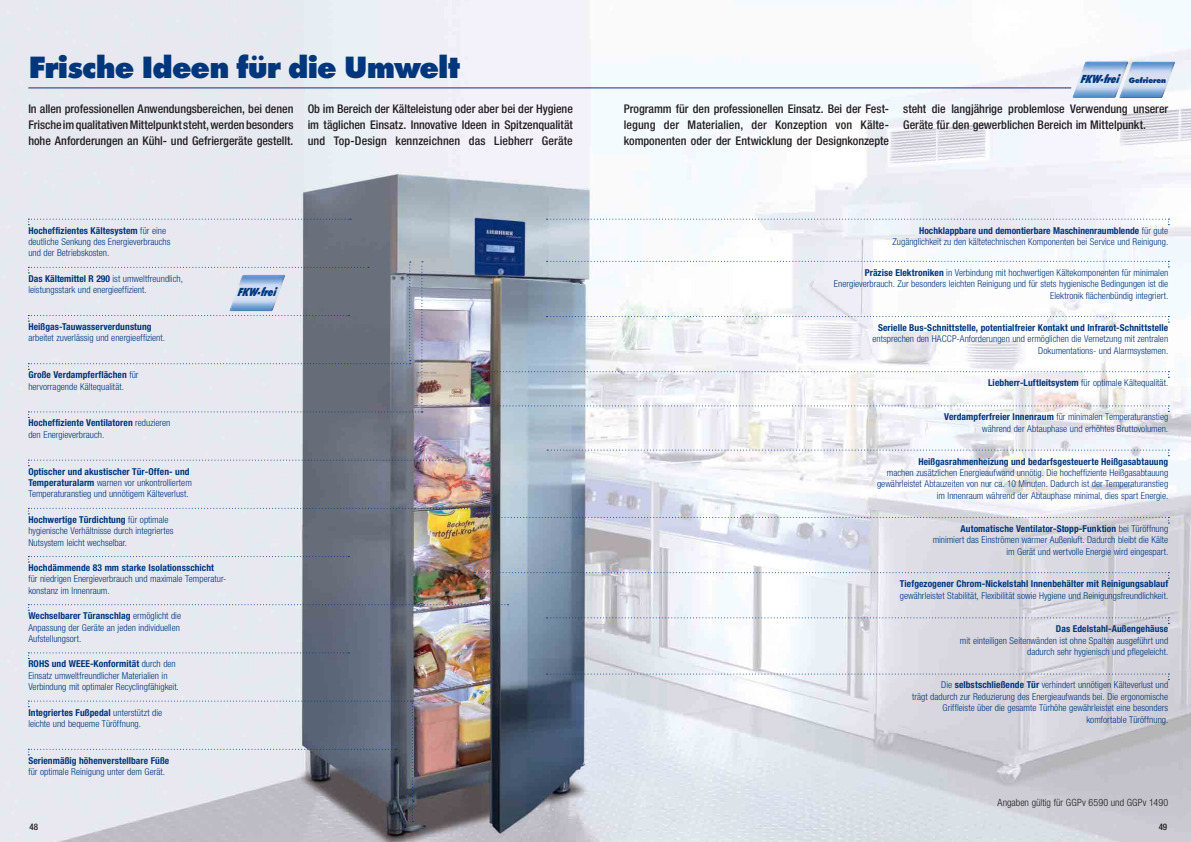
<style>
.page{position:relative;width:1191px;height:842px;background:#fff}
.page>*{position:absolute;margin:0;border:0;box-sizing:border-box;transform-origin:0 0}
.t1{font:700 expanded 32px "Futura";letter-spacing:-.03em;color:#00377c}
.t2{font:italic 700 expanded 12.1px "Futura";color:#00377c;scale:.74 1}
.t3{font:500 condensed 12px/16px "Helvetica Neue LTW1 G";color:#231f20;text-align:justify}
.t4{font:300 condensed 10px "Helvetica Neue LTW1 G";color:#231f20}
.t5{font:300 condensed 9.5px/11.4px "Helvetica Neue LTW1 G";color:#00377c}
.t6{font:700 condensed 9.5px "Helvetica Neue LTW1 G";letter-spacing:.01em;color:#00377c}
.t7{font:500 condensed 9px "Helvetica Neue LTW1 G";color:#231f20}
.t8{font:italic 700 expanded 8px "Futura";letter-spacing:-.02em;color:#00377c}
.s1{font-size:12.1px}
.s2{font-weight:700}
</style>
<div class="page">
<img style="left:0;top:0;width:1191px;height:842px">
<hr style="left:28px;top:88px;width:1043px;height:1px;background:#07367b">
<img style="left:1128px;top:62px;width:47px;height:36px">
<svg style="left:28px;top:219px;width:323px;height:6px;background:#ced2dc"></svg>
<svg style="left:28px;top:261px;width:395px;height:157px;background:#c0c4ce"></svg>
<svg style="left:28px;top:460px;width:423px;height:6px;background:#bdbfc8"></svg>
<svg style="left:28px;top:556px;width:321px;height:7px;background:#cdd1db"></svg>
<svg style="left:28px;top:604px;width:480px;height:7px;background:#b4b8c4"></svg>
<svg style="left:28px;top:652px;width:321px;height:7px;background:#cad0da"></svg>
<svg style="left:28px;top:700px;width:385px;height:122px;background:#bdc0c9"></svg>
<svg style="left:546px;top:219px;width:623px;height:6px"></svg>
<svg style="left:546px;top:261px;width:623px;height:6px"></svg>
<svg style="left:546px;top:316px;width:623px;height:7px"></svg>
<svg style="left:480px;top:371px;width:689px;height:7px"></svg>
<svg style="left:480px;top:405px;width:689px;height:7px"></svg>
<svg style="left:547px;top:450px;width:622px;height:6px"></svg>
<svg style="left:28px;top:508px;width:1141px;height:15px;background:#c7cad1"></svg>
<svg style="left:473px;top:572px;width:696px;height:7px"></svg>
<svg style="left:546px;top:617px;width:623px;height:7px"></svg>
<svg style="left:546px;top:673px;width:623px;height:7px;background:#ced2dc"></svg>
<img style="left:1072px;top:61px;width:56px;height:37px">
<h1 class="t1" style="left:28px;top:54px;width:433px">Frische Ideen für die Umwelt</h1>
<p class="t8" style="left:1079px;top:77px;width:88px"><span class="s1">FKW-frei</span> Gefrieren</p>
<p class="t3" style="left:28px;top:103px;width:267px">In allen professionellen Anwendungsbereichen, bei denen Frische im qualitativen Mittelpunkt steht, werden besonders hohe Anforderungen an Kühl- und Gefriergeräte gestellt.</p>
<p class="t3" style="left:308px;top:103px;width:267px">Ob im Bereich der Kälteleistung oder aber bei der Hygiene im täglichen Einsatz. Innovative Ideen in Spitzenqualität und Top-Design kennzeichnen das Liebherr Geräte</p>
<p class="t3" style="left:624px;top:103px;width:267px">Programm für den professionellen Einsatz. Bei der Fest&shy;legung der Materialien, der Konzeption von Kälte&shy;komponenten oder der Entwicklung der Designkonzepte</p>
<p class="t3" style="left:903px;top:103px;width:267px">steht die langjährige problemlose Verwendung unserer<br>Geräte für den gewerblichen Bereich im Mittelpunkt.</p>
<p class="t5" style="left:28px;top:226px;width:144px"><span class="s2">Hocheffizientes Kältesystem</span> für eine deutliche Senkung des Energieverbrauchs und der Betriebskosten.</p>
<p class="t5" style="left:28px;top:274px;width:156px"><span class="s2">Das Kältemittel R 290</span> ist umweltfreundlich, leistungsstark und energieeffizient.</p>
<p class="t6" style="left:28px;top:323px;width:125px">Heißgas-Tauwasserverdunstung</p>
<p class="t5" style="left:28px;top:333px;width:138px">arbeitet zuverlässig und energieeffizient.</p>
<p class="t5" style="left:28px;top:370px;width:112px"><span class="s2">Große Verdampferflächen</span> für hervorragende Kältequalität.</p>
<p class="t5" style="left:28px;top:418px;width:144px"><span class="s2">Hocheffiziente Ventilatoren</span> reduzieren den Energieverbrauch.</p>
<p class="t5" style="left:28px;top:467px;width:165px"><span class="s2">Optischer und akustischer Tür-Offen- und<br>Temperaturalarm</span> warnen vor unkontrolliertem<br>Temperaturanstieg und unnötigem Kälteverlust.</p>
<p class="t5" style="left:28px;top:515px;width:147px"><span class="s2">Hochwertige Türdichtung</span> für optimale hygienische Verhältnisse durch integriertes<br>Nutsystem leicht wechselbar.</p>
<p class="t6" style="left:28px;top:564px;width:187px">Hochdämmende 83 mm starke Isolationsschicht</p>
<p class="t5" style="left:28px;top:574px;width:200px">für niedrigen Energieverbrauch und maximale Temperatur - konstanz im Innenraum.</p>
<p class="t5" style="left:28px;top:611px;width:154px;text-align:justify"><span class="s2">Wechselbarer Türanschlag</span> ermöglicht die Anpassung der Geräte an jeden individuellen Aufstellungsort.</p>
<p class="t5" style="left:28px;top:659px;width:152px"><span class="s2">ROHS und WEEE-Konformität</span> durch den<br>Einsatz umweltfreundlicher Materialien in<br>Verbindung mit optimaler Recyclingfähigkeit.</p>
<p class="t5" style="left:28px;top:708px;width:135px"><span class="s2">Integriertes Fußpedal</span> unterstützt die leichte und bequeme Türöffnung.</p>
<p class="t6" style="left:28px;top:757px;width:142px">Serienmäßig höhenverstellbare Füße</p>
<p class="t5" style="left:28px;top:767px;width:138px">für optimale Reinigung unter dem Gerät.</p>
<p class="t2" style="left:237px;top:287px;width:54px">FKW-frei</p>
<p class="t5" style="left:892px;top:226px;width:277px;text-align:right"><span class="s2">Hochklappbare und demontierbare Maschinenraumblende</span> für gute<br>Zugänglichkeit zu den kältetechnischen Komponenten bei Service und Reinigung.</p>
<p class="t5" style="left:834px;top:268px;width:336px;text-align:right"><span class="s2">Präzise Elektroniken</span> in Verbindung mit hochwertigen Kältekomponenten für minimalen<br>Energieverbrauch. Zur besonders leichten Reinigung und für stets hygienische Bedingungen ist die<br>Elektronik flächenbündig integriert.</p>
<p class="t6" style="left:878px;top:324px;width:292px">Serielle Bus-Schnittstelle, potentialfreier Kontakt und Infrarot-Schnittstelle</p>
<p class="t5" style="left:872px;top:334px;width:297px;text-align:right">entsprechen den HACCP-Anforderungen und ermöglichen die Vernetzung mit zentralen<br>Dokumentations- und Alarmsystemen.</p>
<p class="t5" style="left:988px;top:378px;width:182px"><span class="s2">Liebherr-Luftleitsystem</span> für optimale Kältequalität.</p>
<p class="t5" style="left:944px;top:412px;width:225px;text-align:right"><span class="s2">Verdampferfreier Innenraum</span> für minimalen Temperaturanstieg während der Abtauphase und erhöhtes Bruttovolumen.</p>
<p class="t6" style="left:918px;top:458px;width:251px">Heißgasrahmenheizung und bedarfsgesteuerte Heißgasabtauung</p>
<p class="t5" style="left:877px;top:468px;width:293px;text-align:right">machen zusätzlichen Energieaufwand unnötig. Die hocheffiziente Heißgasabtauung gewährleistet Abtauzeiten von nur ca. 10 Minuten. Dadurch ist der Temperaturanstieg im Innenraum während der Abtauphase minimal, dies spart Energie.</p>
<p class="t5" style="left:932px;top:524px;width:237px;text-align:right"><span class="s2">Automatische Ventilator-Stopp-Funktion</span> bei Türöffnung minimiert das Einströmen warmer Außenluft. Dadurch bleibt die Kälte im Gerät und wertvolle Energie wird eingespart.</p>
<p class="t6" style="left:900px;top:580px;width:270px">Tiefgezogener Chrom-Nickelstahl Innenbehälter mit Reinigungsablauf</p>
<p class="t5" style="left:899px;top:591px;width:270px">gewährleistet Stabilität, Flexibilität sowie Hygiene und Reinigungsfreundlichkeit.</p>
<p class="t6" style="left:1056px;top:625px;width:114px">Das Edelstahl-Außengehäuse</p>
<p class="t5" style="left:960px;top:636px;width:210px;text-align:right">mit einteiligen Seitenwänden ist ohne Spalten ausgeführt und dadurch sehr hygienisch und pflegeleicht.</p>
<p class="t5" style="left:912px;top:680px;width:258px;text-align:right">Die <span class="s2">selbstschließende Tür</span> verhindert unnötigen Kälteverlust und<br>trägt dadurch zur Reduzierung des Energieaufwands bei. Die ergonomische Griffleiste über die gesamte Türhöhe gewährleistet eine besonders komfortable Türöffnung.</p>
<p class="t4" style="left:997px;top:798px;width:172px">Angaben gültig für GGPv 6590 und GGPv 1490</p>
<p class="t7" style="left:29px;top:823px;width:10px">48</p>
<p class="t7" style="left:1158px;top:823px;width:10px">49</p>
</div>
